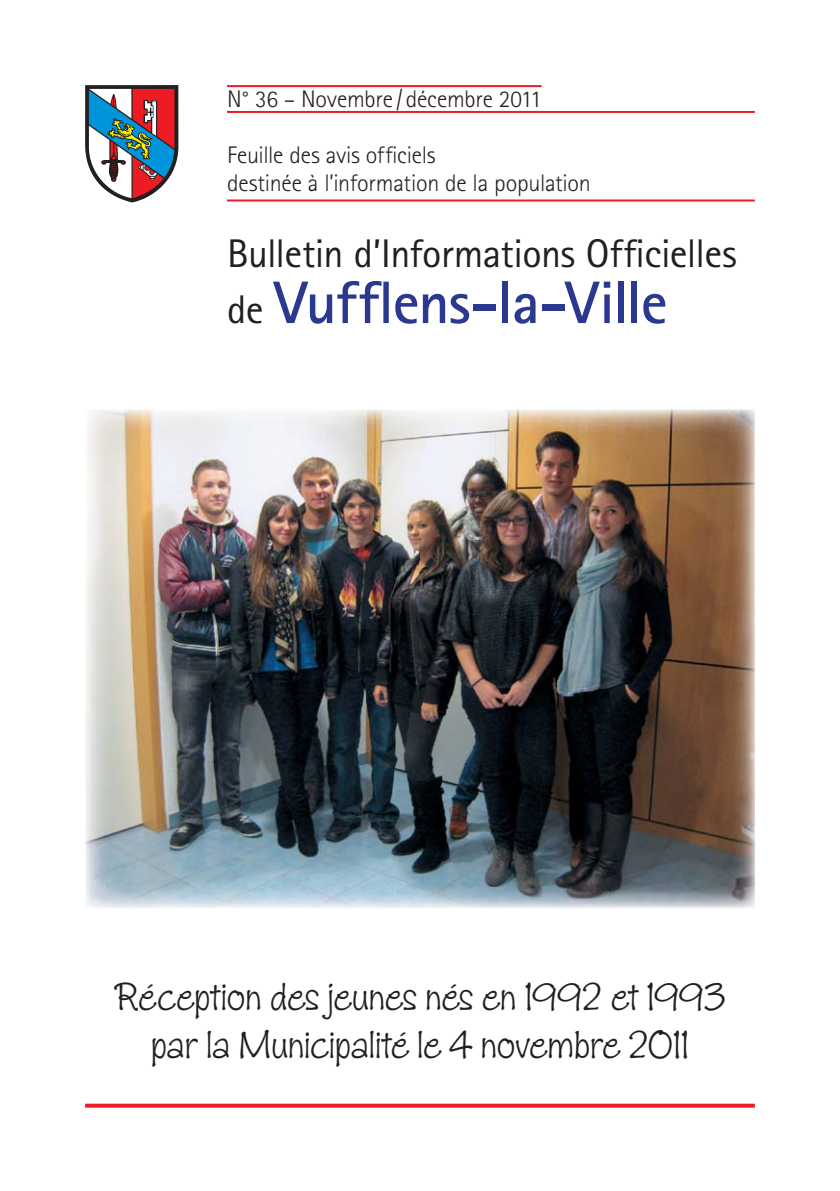
<style>
.page{position:relative;width:840px;height:1191px;background:#fff}
.page>*{position:absolute;margin:0;border:0;box-sizing:border-box;transform-origin:0 0}
.t1{font:700 60px "Rotis Sans Serif";letter-spacing:-.02em;color:#2a3890}
.t2{font:40px/48px "Zipty Do";color:#231f20;text-align:center}
.t3{font:40px "Rotis Sans Serif";letter-spacing:-.015em;color:#231f20}
.t4{font:300 24px/28px "Rotis Sans Serif";letter-spacing:-.01em;color:#231f20}
.s1{font-weight:400;font-size:40px;color:#231f20}
</style>
<div class="page">
<svg style="left:85px;top:85px;width:94px;height:118px"></svg>
<hr style="left:227px;top:85px;width:314px;height:2px;background:#ed1c24">
<hr style="left:227px;top:111px;width:527px;height:2px;background:#ed1c24">
<hr style="left:227px;top:199px;width:527px;height:2px;background:#ed1c24">
<svg style="left:85px;top:1103px;width:669px;height:4px;fill:#ed1c24"></svg>
<img style="left:85px;top:409px;width:669px;height:499px">
<p class="t4" style="left:227px;top:87px;width:316px">N° 36 – Novembre / décembre 2011</p>
<p class="t4" style="left:227px;top:143px;width:365px">Feuille des avis officiels<br>destinée à l’information de la population</p>
<h2 class="t3" style="left:227px;top:239px;width:511px">Bulletin d’Informations Officielles</h2>
<h1 class="t1" style="left:227px;top:282px;width:442px"><span class="s1">de</span> Vufflens-la-Ville</h1>
<h2 class="t2" style="left:115px;top:978px;width:612px">Réception des jeunes nés en 1992 et 1993 par la Municipalité le 4 novembre 2011</h2>
</div>
